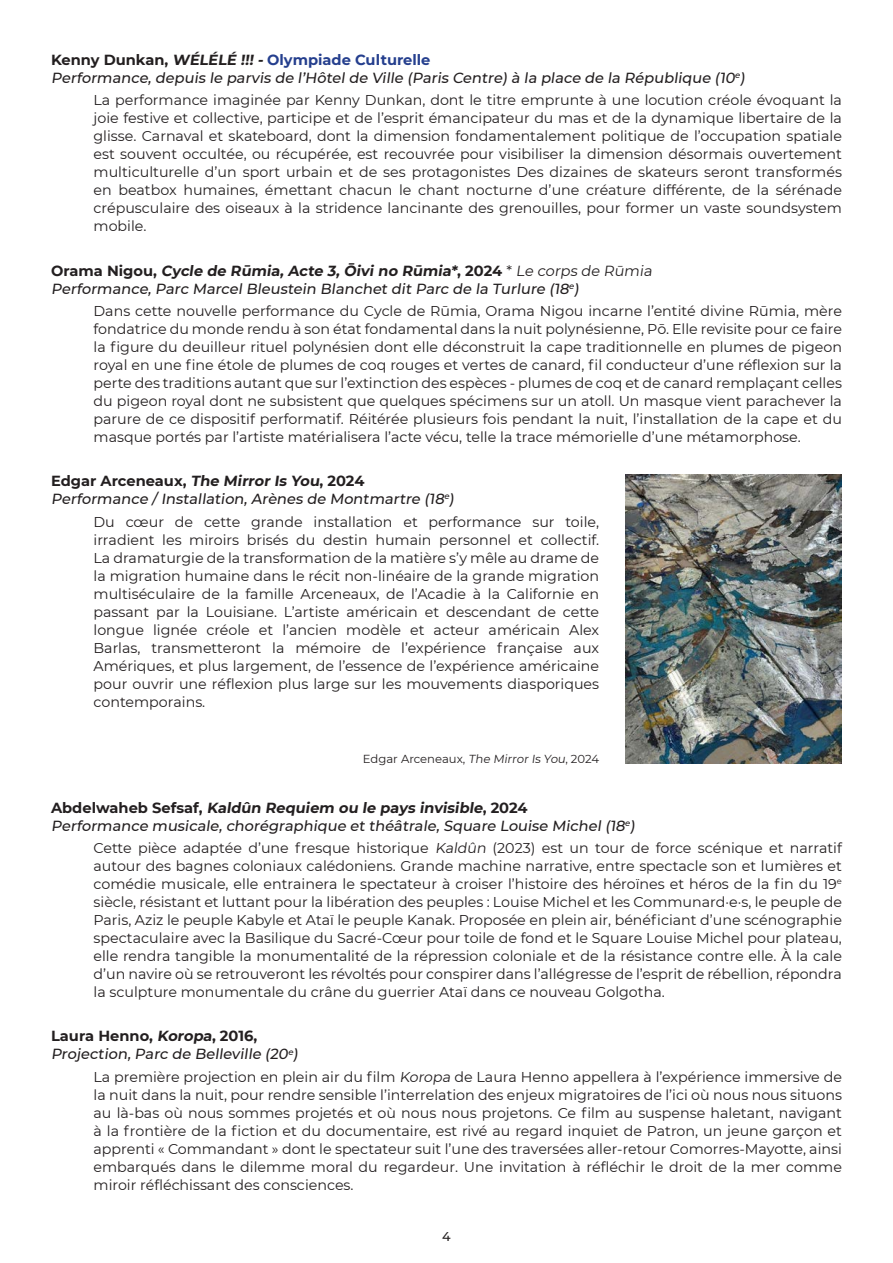
<style>
.page{position:relative;width:893px;height:1263px;background:#fff}
.page>*{position:absolute;margin:0;border:0;box-sizing:border-box;transform-origin:0 0}
.t1{font:500 14.7px/18px "Montserrat";letter-spacing:-.01em;color:#231f20}
.t2{font:14.25px/18px "Montserrat";color:#231f20;text-align:justify}
.t3{font:500 12.75px "Montserrat";color:#231f20}
.t4{font:11.7px "Montserrat";color:#231f20}
.s1{font-weight:700}
.s2{font-weight:700;color:#253f8e}
.s3{font-weight:400}
</style>
<div class="page">
<img style="left:625px;top:475px;width:217px;height:288px">
<p class="t1" style="left:51px;top:51px;width:698px;line-height:17.5px"><span class="s1">Kenny Dunkan, WÉLÉLÉ !!! -</span> <span class="s2">Olympiade Culturelle<br></span>Performance, depuis le parvis de l’Hôtel de Ville (Paris Centre) à la place de la République (10<sup>e</sup>)</p>
<p class="t2" style="left:94px;top:90px;width:750px">La performance imaginée par Kenny Dunkan, dont le titre emprunte à une locution créole évoquant la joie festive et collective, participe et de l’esprit émancipateur du mas et de la dynamique libertaire de la glisse. Carnaval et skateboard, dont la dimension fondamentalement politique de l’occupation spatiale est souvent occultée, ou récupérée, est recouvrée pour visibiliser la dimension désormais ouvertement multiculturelle d’un sport urbain et de ses protagonistes Des dizaines de skateurs seront transformés en beatbox humaines, émettant chacun le chant nocturne d’une créature différente, de la sérénade crépusculaire des oiseaux à la stridence lancinante des grenouilles, pour former un vaste soundsystem mobile.</p>
<p class="t1" style="left:51px;top:261px;width:605px"><span class="s1">O ra m a N i g o u , Cycle de Rūmia, Acte 3, Ōivi no Rūmia*, 2 024</span> <span class="s3">* Le corps de Rūmia<br></span>Performance, Parc Marcel Bleustein Blanchet dit Parc de la Turlure (18<sup>e</sup>)</p>
<p class="t2" style="left:94px;top:301px;width:750px">Dans cette nouvelle performance du Cycle de Rūmia, Orama Nigou incarne l’entité divine Rūmia, mère fondatrice du monde rendu à son état fondamental dans la nuit polynésienne, Pō. Elle revisite pour ce faire la figure du deuilleur rituel polynésien dont elle déconstruit la cape traditionnelle en plumes de pigeon royal en une fine étole de plumes de coq rouges et vertes de canard, fil conducteur d’une réflexion sur la perte des traditions autant que sur l’extinction des espèces - plumes de coq et de canard remplaçant celles du pigeon royal dont ne subsistent que quelques spécimens sur un atoll. Un masque vient parachever la parure de ce dispositif performatif. Réitérée plusieurs fois pendant la nuit, l’installation de la cape et du masque portés par l’artiste matérialisera l’acte vécu, telle la trace mémorielle d’une métamorphose.</p>
<p class="t1" style="left:51px;top:471px;width:407px"><span class="s1">Edgar Arceneaux, The Mirror Is You, 2024<br></span>Performance / Installation, Arènes de Montmartre (18<sup>e</sup>)</p>
<p class="t2" style="left:94px;top:512px;width:507px">Du cœur de cette grande installation et performance sur toile, irradient les miroirs brisés du destin humain personnel et collectif.<br>La dramaturgie de la transformation de la matière s’y mêle au drame de la migration humaine dans le récit non-linéaire de la grande migration multiséculaire de la famille Arceneaux, de l’Acadie à la Californie en passant par la Louisiane. L’artiste américain et descendant de cette longue lignée créole et l’ancien modèle et acteur américain Alex Barlas, transmetteront la mémoire de l’expérience française aux Amériques, et plus largement, de l’essence de l’expérience américaine pour ouvrir une réflexion plus large sur les mouvements diasporiques contemporains.</p>
<p class="t4" style="left:363px;top:751px;width:238px">Edgar Arceneaux, The Mirror Is You, 2024</p>
<p class="t1" style="left:51px;top:798px;width:588px"><span class="s1">A b d e l wa h e b S efs a f, Kaldûn Requiem ou le pays invisible, 2 024<br></span>Performance musicale, chorégraphique et théâtrale, Square Louise Michel (18<sup>e</sup>)</p>
<p class="t2" style="left:94px;top:838px;width:750px">Cette pièce adaptée d’une fresque historique Kaldûn (2023) est un tour de force scénique et narratif autour des bagnes coloniaux calédoniens. Grande machine narrative, entre spectacle son et lumières et comédie musicale, elle entrainera le spectateur à croiser l’histoire des héroïnes et héros de la fin du 19<sup>e </sup>siècle, résistant et luttant pour la libération des peuples : Louise Michel et les Communard·e·s, le peuple de Paris, Aziz le peuple Kabyle et Ataï le peuple Kanak. Proposée en plein air, bénéficiant d’une scénographie spectaculaire avec la Basilique du Sacré-Cœur pour toile de fond et le Square Louise Michel pour plateau, elle rendra tangible la monumentalité de la répression coloniale et de la résistance contre elle. À la cale d’un navire où se retrouveront les révoltés pour conspirer dans l’allégresse de l’esprit de rébellion, répondra la sculpture monumentale du crâne du guerrier Ataï dans ce nouveau Golgotha.</p>
<p class="t1" style="left:51px;top:1026px;width:251px"><span class="s1">Laura Henno, Koropa, 2016,<br></span>Projection, Parc de Belleville (20<sup>e</sup>)</p>
<p class="t2" style="left:94px;top:1067px;width:750px">La première projection en plein air du film Koropa de Laura Henno appellera à l’expérience immersive de la nuit dans la nuit, pour rendre sensible l’interrelation des enjeux migratoires de l’ici où nous nous situons au là-bas où nous sommes projetés et où nous nous projetons. Ce film au suspense haletant, navigant à la frontière de la fiction et du documentaire, est rivé au regard inquiet de Patron, un jeune garçon et apprenti « Commandant » dont le spectateur suit l’une des traversées aller-retour Comorres-Mayotte, ainsi embarqués dans le dilemme moral du regardeur. Une invitation à réfléchir le droit de la mer comme miroir réfléchissant des consciences.</p>
<p class="t3" style="left:442px;top:1228px;width:10px">4</p>
</div>
